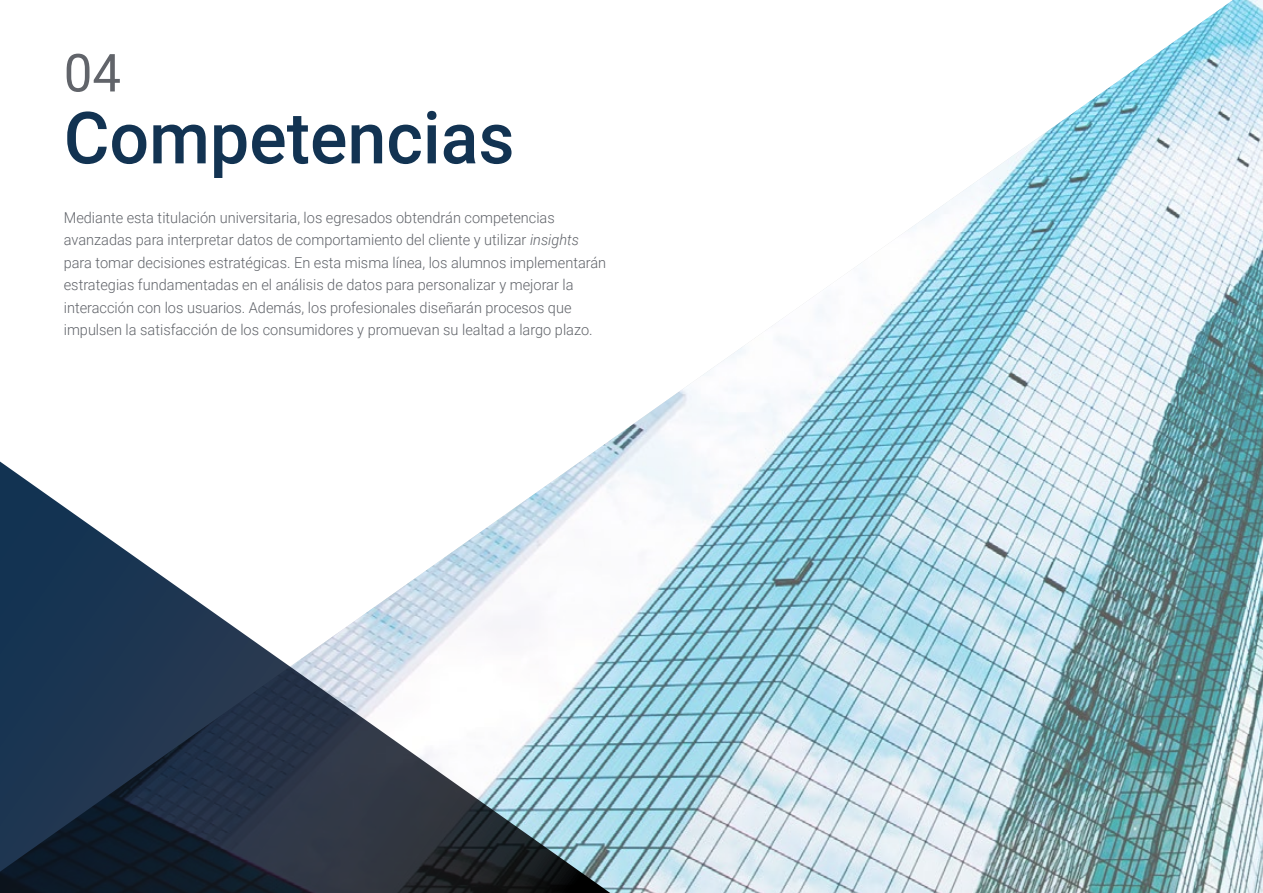
<style>
.page{position:relative;width:1263px;height:893px;background:#fff}
.page>*{position:absolute;margin:0;border:0;box-sizing:border-box;transform-origin:0 0}
.t1{font:500 72px "Roboto";color:#123352}
.t2{font:52.5px "Roboto";color:#61646a}
.t3{font:300 15px/22.5px "Roboto";color:#61646a}
.s1{font-style:italic}
</style>
<div class="page">
<img style="left:602px;top:0;width:661px;height:893px">
<svg style="left:0;top:446px;width:640px;height:447px"></svg>
<h2 class="t2" style="left:64px;top:36px;width:59px">04</h2>
<h1 class="t1" style="left:64px;top:87px;width:452px">Competencias</h1>
<p class="t3" style="left:64px;top:206px;width:544px">Mediante esta titulación universitaria, los egresados obtendrán competencias avanzadas para interpretar datos de comportamiento del cliente y utilizar <span class="s1">insights </span>para tomar decisiones estratégicas. En esta misma línea, los alumnos implementarán estrategias fundamentadas en el análisis de datos para personalizar y mejorar la interacción con los usuarios. Además, los profesionales diseñarán procesos que impulsen la satisfacción de los consumidores y promuevan su lealtad a largo plazo.</p>
</div>
